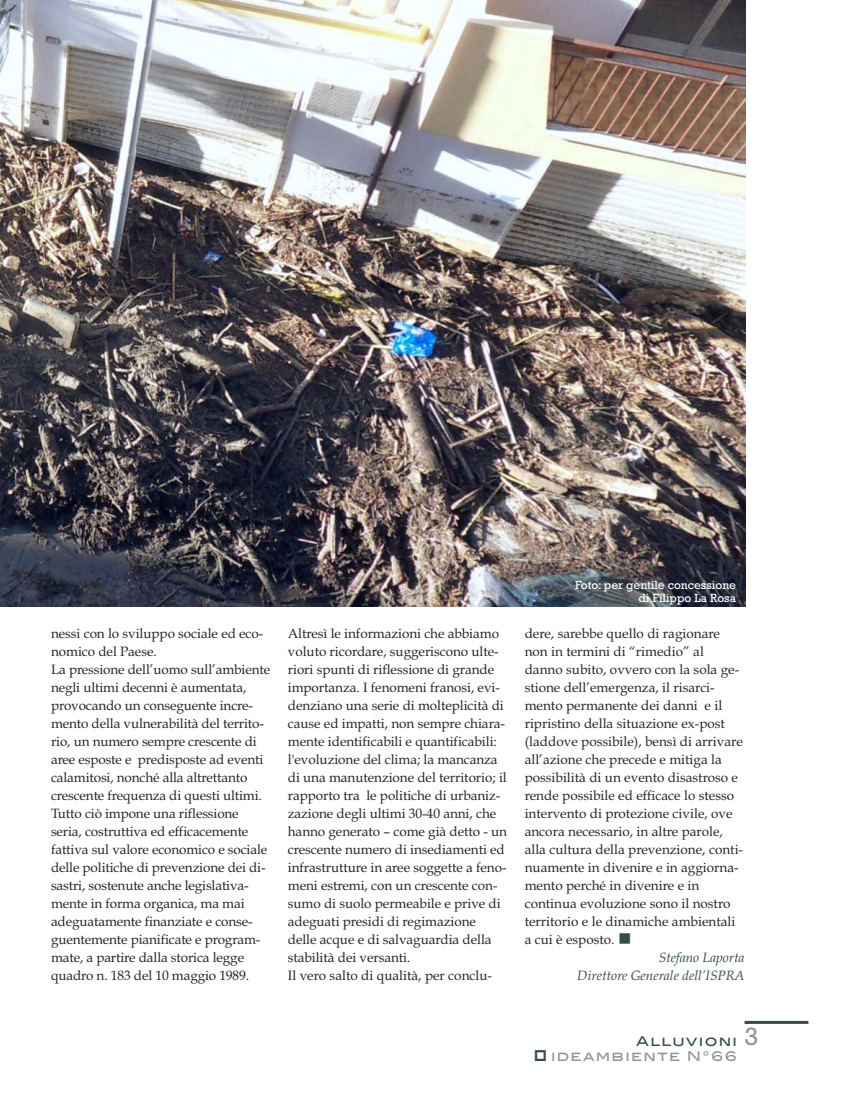
<style>
.page{position:relative;width:851px;height:1106px;background:#fff}
.page>*{position:absolute;margin:0;border:0;box-sizing:border-box;transform-origin:0 0}
.t1{font:25.5px "Rockwell";color:#919396}
.t2{font:13.5px/18px "Book Antiqua";letter-spacing:-.005em;color:#272627}
.t3{font:italic 13.5px "Book Antiqua";color:#334d48}
.t4{font:13.5px "Blair Md ITCTT Medium";letter-spacing:.1em;color:#919396}
.t5{font:13.5px "Blair Md ITCTT Medium";letter-spacing:.1em;color:#334d48}
.t6{font:12px/13.5px "Rockwell";color:#fff;text-align:right}
.s1{color:#334d48}
</style>
<div class="page">
<img style="left:0;top:0;width:745px;height:606px">
<hr style="left:744px;top:1020px;width:64px;height:3px;background:#334d48">
<p class="t6" style="left:575px;top:578px;width:162px">Foto: per gentile concessione di Filippo La Rosa</p>
<p class="t2" style="left:51px;top:624px;width:221px">nessi con lo sviluppo sociale ed eco&shy;nomico del Paese.<br>La pressione dell’uomo sull’ambiente negli ultimi decenni è aumentata, provocando un conseguente incre&shy;mento della vulnerabilità del territo&shy;rio, un numero sempre crescente di aree esposte e predisposte ad eventi calamitosi, nonché alla altrettanto crescente frequenza di questi ultimi.<br>Tutto ciò impone una riflessione seria, costruttiva ed efficacemente fattiva sul valore economico e sociale delle politiche di prevenzione dei di&shy;sastri, sostenute anche legislativa&shy;mente in forma organica, ma mai adeguatamente finanziate e conse&shy;guentemente pianificate e program&shy;mate, a partire dalla storica legge quadro n. 183 del 10 maggio 1989.</p>
<p class="t2" style="left:288px;top:624px;width:221px">Altresì le informazioni che abbiamo voluto ricordare, suggeriscono ulte&shy;riori spunti di riflessione di grande importanza. I fenomeni franosi, evi&shy;denziano una serie di molteplicità di cause ed impatti, non sempre chiara&shy;mente identificabili e quantificabili: l'evoluzione del clima; la mancanza di una manutenzione del territorio; il rapporto tra le politiche di urbaniz&shy;zazione degli ultimi 30-40 anni, che hanno generato – come già detto - un crescente numero di insediamenti ed infrastrutture in aree soggette a feno&shy;meni estremi, con un crescente con&shy;sumo di suolo permeabile e prive di adeguati presidi di regimazione delle acque e di salvaguardia della stabilità dei versanti.<br>Il vero salto di qualità, per conclu-</p>
<p class="t2" style="left:524px;top:624px;width:197px">dere, sarebbe quello di ragionare</p>
<p class="t2" style="left:524px;top:642px;width:181px">non in termini di “rimedio” al</p>
<p class="t2" style="left:524px;top:660px;width:216px">danno subito, ovvero con la sola ge-</p>
<p class="t2" style="left:524px;top:678px;width:191px">stione dell’emergenza, il risarci-</p>
<p class="t2" style="left:524px;top:696px;width:199px">mento permanente dei danni e il</p>
<p class="t2" style="left:524px;top:714px;width:202px">ripristino della situazione ex-post</p>
<p class="t2" style="left:524px;top:732px;width:219px">(laddove possibile), bensì di arrivare</p>
<p class="t2" style="left:524px;top:750px;width:199px">all’azione che precede e mitiga la</p>
<p class="t2" style="left:524px;top:768px;width:215px">possibilità di un evento disastroso e</p>
<p class="t2" style="left:524px;top:786px;width:211px">rende possibile ed efficace lo stesso</p>
<p class="t2" style="left:524px;top:804px;width:209px">intervento di protezione civile, ove</p>
<p class="t2" style="left:524px;top:822px;width:200px">ancora necessario, in altre parole,</p>
<p class="t2" style="left:524px;top:840px;width:220px">alla cultura della prevenzione, conti-</p>
<p class="t2" style="left:524px;top:858px;width:215px">nuamente in divenire e in aggiorna-</p>
<p class="t2" style="left:524px;top:876px;width:176px">mento perché in divenire e in</p>
<p class="t2" style="left:524px;top:894px;width:207px">continua evoluzione sono il nostro</p>
<p class="t2" style="left:524px;top:912px;width:212px">territorio e le dinamiche ambientali</p>
<p class="t2" style="left:524px;top:930px;width:108px">a cui è esposto. <span class="s1">■</span></p>
<p class="t3" style="left:658px;top:949px;width:87px">Stefano Laporta</p>
<p class="t3" style="left:577px;top:967px;width:169px">Direttore Generale dell’ISPRA</p>
<p class="t5" style="left:636px;top:1029px;width:102px">Alluvioni</p>
<p class="t4" style="left:551px;top:1044px;width:187px">ideambiente N°66</p>
<h1 class="t1" style="left:744px;top:1021px;width:15px">3</h1>
</div>
